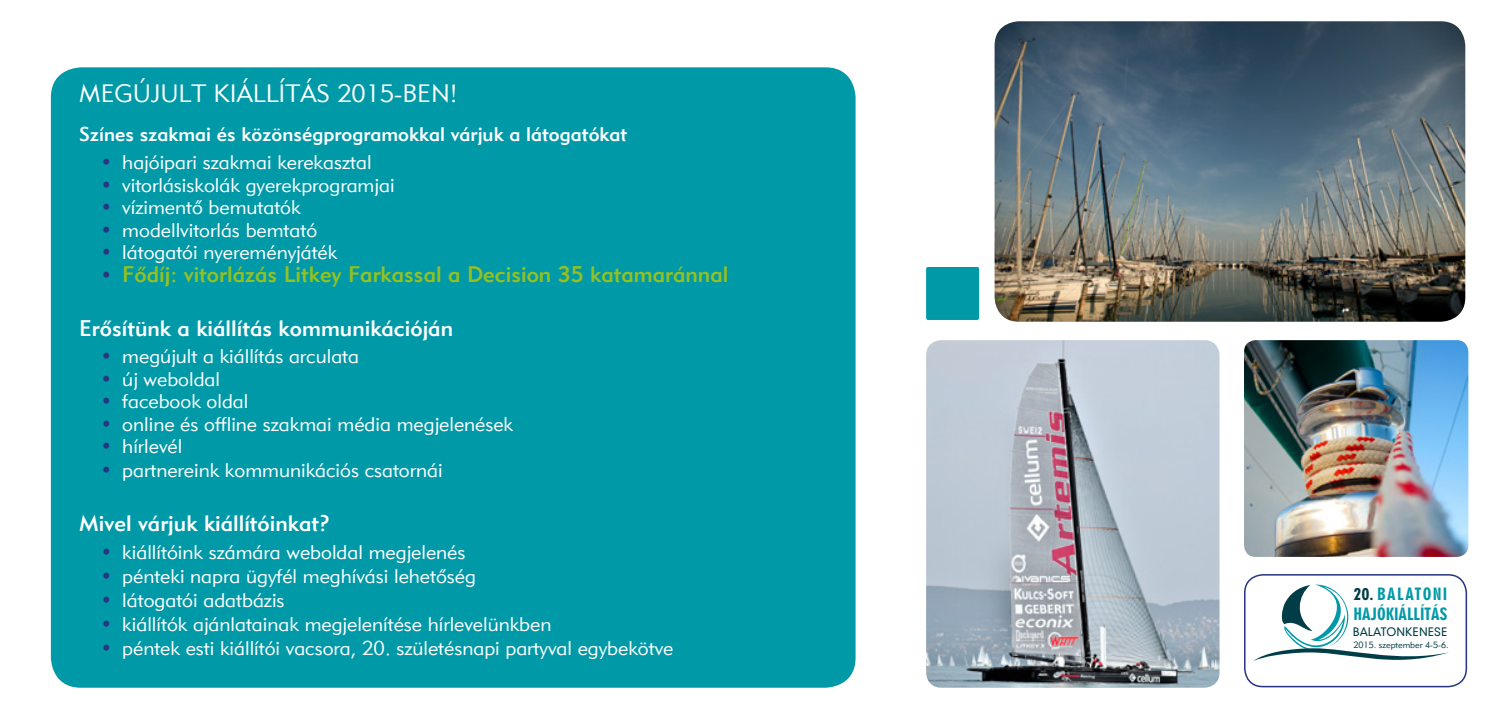
<style>
.page{position:relative;width:1489px;height:709px;background:#fff}
.page>*{position:absolute;margin:0;border:0;box-sizing:border-box;transform-origin:0 0}
.t1{font:300 25px "H Geometric 415";color:#fff}
.t2{font:500 22.5px "H Geometric 415";color:#fff}
.t3{font:500 22.5px "H Geometric 415";color:#95c11f}
.t4{font:300 20px "H Geometric 415";color:#fff}
.t5{font:500 20px "H Geometric 415";color:#fff}
.t6{font:900 condensed 16.25px "H Geometric 706";color:#0099a8}
.t7{font:900 condensed 16.25px "H Geometric 706";letter-spacing:.08em;color:#0099a8}
.t8{font:500 11.25px "H Geometric 706";color:#003d47}
.t9{font:300 9px "H Geometric 415";color:#003d47}
.s1{color:#283583}
.s2{font-weight:300;font-size:20px;color:#283583}
.s3{color:#003d47}
</style>
<div class="page">
<div style="left:51px;top:67px;width:804px;height:620px;background:#0099a8;border-radius:30px"></div>
<img style="left:994px;top:21px;width:471px;height:301px">
<div style="left:1243px;top:574px;width:223px;height:113px;border:2px solid #283583;border-radius:18px"></div>
<svg style="left:1253px;top:584px;width:196px;height:77px"></svg>
<img style="left:926px;top:340px;width:293px;height:347px">
<img style="left:1244px;top:340px;width:224px;height:217px">
<div style="left:926px;top:267px;width:53px;height:53px;background:#0099a8;border-radius:2px"></div>
<p class="t1" style="left:79px;top:78px;width:380px">MEGÚJULT KIÁLLÍTÁS 2015-BEN!</p>
<p class="t5" style="left:79px;top:122px;width:549px">Színes szakmai és közönségprogramokkal várjuk a látogatókat</p>
<p class="t4" style="left:100px;top:150px;width:272px"><span class="s1">•</span> hajóipari szakmai kerekasztal</p>
<p class="t4" style="left:100px;top:172px;width:295px"><span class="s1">•</span> vitorlásiskolák gyerekprogramjai</p>
<p class="t4" style="left:100px;top:195px;width:202px"><span class="s1">•</span> vízimentő bemutatók</p>
<p class="t4" style="left:100px;top:217px;width:218px"><span class="s1">•</span> modellvitorlás bemtató</p>
<p class="t4" style="left:100px;top:240px;width:238px"><span class="s1">•</span> látogatói nyereményjáték</p>
<p class="t3" style="left:100px;top:260px;width:629px"><span class="s2">•</span> Fődíj: vitorlázás Litkey Farkassal a Decision 35 katamaránnal</p>
<p class="t2" style="left:79px;top:314px;width:375px">Erősítünk a kiállítás kommunikációján</p>
<p class="t4" style="left:100px;top:344px;width:260px"><span class="s1">•</span> megújult a kiállítás arculata</p>
<p class="t4" style="left:100px;top:366px;width:121px"><span class="s1">•</span> új weboldal</p>
<p class="t4" style="left:100px;top:389px;width:149px"><span class="s1">•</span> facebook oldal</p>
<p class="t4" style="left:100px;top:411px;width:414px"><span class="s1">•</span> online és offline szakmai média megjelenések</p>
<p class="t4" style="left:100px;top:434px;width:83px"><span class="s1">•</span> hírlevél</p>
<p class="t4" style="left:100px;top:458px;width:343px"><span class="s1">•</span> partnereink kommunikációs csatornái</p>
<p class="t2" style="left:79px;top:509px;width:252px">Mivel várjuk kiállítóinkat?</p>
<p class="t4" style="left:100px;top:539px;width:366px"><span class="s1">•</span> kiállítóink számára weboldal megjelenés</p>
<p class="t4" style="left:100px;top:563px;width:377px"><span class="s1">•</span> pénteki napra ügyfél meghívási lehetőség</p>
<p class="t4" style="left:100px;top:587px;width:186px"><span class="s1">•</span> látogatói adatbázis</p>
<p class="t4" style="left:100px;top:611px;width:452px"><span class="s1">•</span> kiállítók ajánlatainak megjelenítése hírlevelünkben</p>
<p class="t4" style="left:100px;top:635px;width:574px"><span class="s1">•</span> péntek esti kiállítói vacsora, 20. születésnapi partyval egybekötve</p>
<p class="t7" style="left:1353px;top:585px;width:95px"><span class="s3">20.</span> BALATONI</p>
<p class="t6" style="left:1353px;top:605px;width:95px">HAJÓKIÁLLÍTÁS</p>
<p class="t9" style="left:1353px;top:641px;width:97px">2015. szeptember 4-5-6.</p>
<p class="t8" style="left:1352px;top:625px;width:96px">BALATONKENESE</p>
</div>
